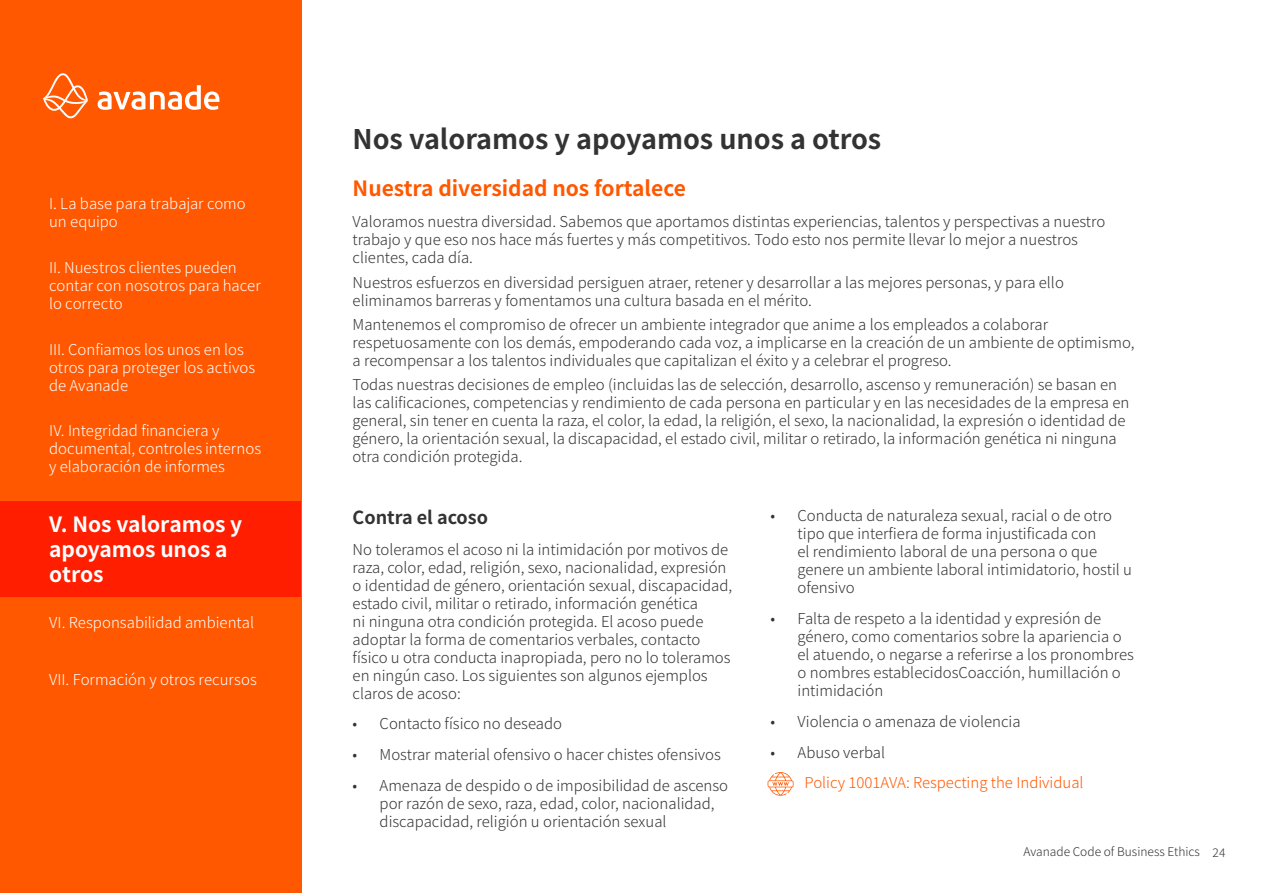
<style>
.page{position:relative;width:1263px;height:893px;background:#fff}
.page>*{position:absolute;margin:0;border:0;box-sizing:border-box;transform-origin:0 0}
.t1{font:700 27px "Source Han Sans";color:#333}
.t2{font:700 21px/25.2px "Source Han Sans";letter-spacing:-.005em;color:#fff}
.t3{font:700 21px "Source Han Sans";color:#ff5800}
.t4{font:700 18px "Source Han Sans";color:#333}
.t5{font:300 15px/18px "Source Han Sans";color:#333}
.t6{font:300 15px/18px "Source Han Sans";color:#fff}
.t7{font:300 15px "Source Han Sans";color:#ff5800}
.t8{font:300 12px "Source Han Sans";color:#333}
</style>
<div class="page">
<div style="left:0;top:0;width:301px;height:893px;background:#ff5800"></div>
<svg style="left:98px;top:85px;width:121px;height:25px"></svg>
<svg style="left:43px;top:73px;width:45px;height:45px"></svg>
<svg style="left:768px;top:772px;width:25px;height:24px"></svg>
<div style="left:0;top:501px;width:301px;height:96px;background:#ff1e00"></div>
<p class="t6" style="left:49px;top:194px;width:198px">I. La base para trabajar como un equipo</p>
<p class="t6" style="left:49px;top:258px;width:213px">II. Nuestros clientes pueden contar con nosotros para hacer lo correcto</p>
<p class="t6" style="left:49px;top:340px;width:207px">III. Confiamos los unos en los otros para proteger los activos de Avanade</p>
<p class="t6" style="left:49px;top:422px;width:214px">IV. Integridad financiera y documental, controles internos y elaboración de informes</p>
<h2 class="t2" style="left:49px;top:512px;width:195px">V. Nos valoramos y apoyamos unos a otros</h2>
<p class="t6" style="left:49px;top:614px;width:206px">VI. Responsabilidad ambiental</p>
<p class="t6" style="left:49px;top:671px;width:209px">VII. Formación y otros recursos</p>
<h1 class="t1" style="left:353px;top:124px;width:530px">Nos valoramos y apoyamos unos a otros</h1>
<h2 class="t3" style="left:353px;top:177px;width:335px">Nuestra diversidad nos fortalece</h2>
<p class="t5" style="left:353px;top:213px;width:754px">Valoramos nuestra diversidad. Sabemos que aportamos distintas experiencias, talentos y perspectivas a nuestro trabajo y que eso nos hace más fuertes y más competitivos. Todo esto nos permite llevar lo mejor a nuestros clientes, cada día.</p>
<p class="t5" style="left:353px;top:273px;width:713px">Nuestros esfuerzos en diversidad persiguen atraer, retener y desarrollar a las mejores personas, y para ello eliminamos barreras y fomentamos una cultura basada en el mérito.</p>
<p class="t5" style="left:353px;top:316px;width:783px">Mantenemos el compromiso de ofrecer un ambiente integrador que anime a los empleados a colaborar respetuosamente con los demás, empoderando cada voz, a implicarse en la creación de un ambiente de optimismo, a recompensar a los talentos individuales que capitalizan el éxito y a celebrar el progreso.</p>
<p class="t5" style="left:353px;top:376px;width:778px">Todas nuestras decisiones de empleo (incluidas las de selección, desarrollo, ascenso y remuneración) se basan en las calificaciones, competencias y rendimiento de cada persona en particular y en las necesidades de la empresa en general, sin tener en cuenta la raza, el color, la edad, la religión, el sexo, la nacionalidad, la expresión o identidad de género, la orientación sexual, la discapacidad, el estado civil, militar o retirado, la información genética ni ninguna otra condición protegida.</p>
<p class="t4" style="left:353px;top:507px;width:137px">Contra el acoso</p>
<p class="t5" style="left:353px;top:540px;width:381px">No toleramos el acoso ni la intimidación por motivos de raza, color, edad, religión, sexo, nacionalidad, expresión o identidad de género, orientación sexual, discapacidad, estado civil, militar o retirado, información genética<br>ni ninguna otra condición protegida. El acoso puede adoptar la forma de comentarios verbales, contacto físico u otra conducta inapropiada, pero no lo toleramos en ningún caso. Los siguientes son algunos ejemplos claros de acoso:</p>
<p class="t5" style="left:353px;top:715px;width:211px">• Contacto físico no deseado</p>
<p class="t5" style="left:353px;top:746px;width:370px">• Mostrar material ofensivo o hacer chistes ofensivos</p>
<p class="t5" style="left:380px;top:777px;width:350px;text-indent:-27px">• Amenaza de despido o de imposibilidad de ascenso por razón de sexo, raza, edad, color, nacionalidad, discapacidad, religión u orientación sexual</p>
<p class="t5" style="left:797px;top:507px;width:336px;text-indent:-27px">• Conducta de naturaleza sexual, racial o de otro tipo que interfiera de forma injustificada con<br>el rendimiento laboral de una persona o que genere un ambiente laboral intimidatorio, hostil u ofensivo</p>
<p class="t5" style="left:797px;top:610px;width:338px;text-indent:-27px">• Falta de respeto a la identidad y expresión de género, como comentarios sobre la apariencia o el atuendo, o negarse a referirse a los pronombres o nombres establecidosCoacción, humillación o intimidación</p>
<p class="t5" style="left:770px;top:713px;width:252px">• Violencia o amenaza de violencia</p>
<p class="t5" style="left:770px;top:743px;width:116px">• Abuso verbal</p>
<p class="t7" style="left:804px;top:774px;width:280px">Policy 1001AVA: Respecting the Individual</p>
<p class="t8" style="left:1023px;top:845px;width:203px">Avanade Code of Business Ethics 24</p>
</div>
